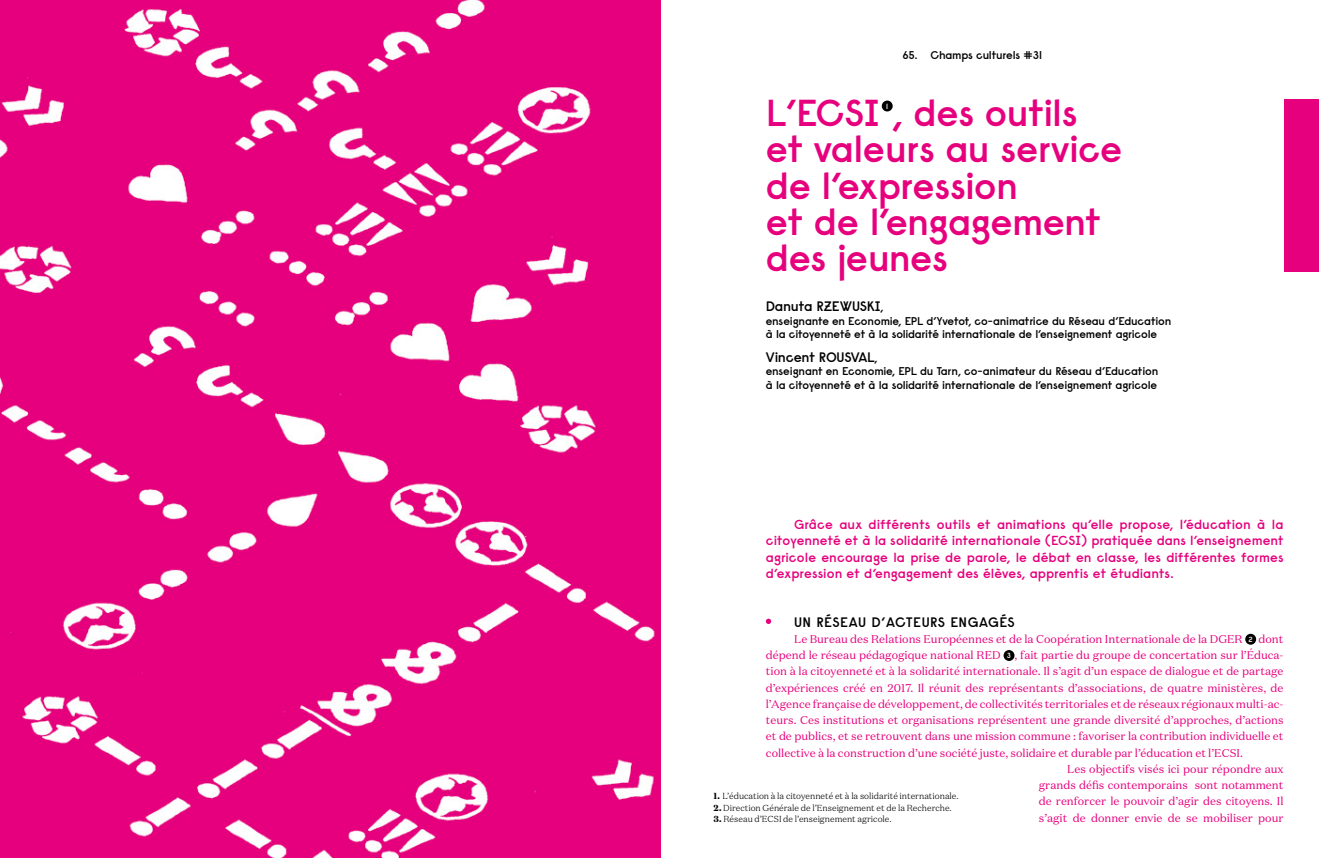
<style>
.page{position:relative;width:1319px;height:858px;background:#fff}
.page>*{position:absolute;margin:0;border:0;box-sizing:border-box;transform-origin:0 0}
.t1{font:600 37.5px/36.2px "Raisonne";letter-spacing:-.01em;color:#e6007d}
.t2{font:600 13.75px "Raisonne";letter-spacing:-.02em;color:#000}
.t3{font:600 13.75px "Raisonne";letter-spacing:.025em;color:#000}
.t4{font:600 13.12px/16.2px "Raisonne";letter-spacing:.005em;color:#e6007d;text-align:justify}
.t5{font:11.25px "Domaine Text";color:#e6007d}
.t6{font:600 11.25px/13.5px "Raisonne";letter-spacing:-.02em;color:#000}
.t7{font:300 8.75px "Domaine Text";color:#000}
.t8{font:600 7.5px "Raisonne";color:#fff}
.s1{font-size:11.25px}
.s2{font-family:"Raisonne";font-weight:600;font-size:7.5px;color:#fff}
.s3{font-weight:900}
</style>
<div class="page">
<div style="left:1283px;top:100px;width:35px;height:172px;background:#e6007d"></div>
<div style="left:881px;top:101px;width:11px;height:10px;background:#000;border-radius:50%"></div>
<svg style="left:1244px;top:633px;width:11px;height:11px"></svg>
<div style="left:1003px;top:650px;width:11px;height:11px;background:#000;border-radius:50%"></div>
<svg style="left:765px;top:618px;width:6px;height:6px"></svg>
<img style="left:0;top:0;width:660px;height:857px">
<p class="t6" style="left:902px;top:48px;width:141px">65. Champs culturels #31</p>
<h1 class="t1" style="left:765px;top:94px;width:313px">L’ECSI , des outils</h1>
<p class="t8" style="left:886px;top:101px;width:4px">1</p>
<h1 class="t1" style="left:765px;top:130px;width:358px">et valeurs au service de l’expression<br>et de l’engagement des jeunes</h1>
<p class="t2" style="left:765px;top:297px;width:119px">Danuta RZEWUSKI<span class="s1">,</span></p>
<p class="t6" style="left:765px;top:314px;width:407px">enseignante en Economie, EPL d’Yvetot, co-animatrice du Réseau d’Education à la citoyenneté et à la solidarité internationale de l’enseignement agricole</p>
<p class="t2" style="left:765px;top:348px;width:113px">Vincent ROUSVAL<span class="s1">,</span></p>
<p class="t6" style="left:765px;top:364px;width:394px">enseignant en Economie, EPL du Tarn, co-animateur du Réseau d’Education à la citoyenneté et à la solidarité internationale de l’enseignement agricole</p>
<p class="t4" style="left:765px;top:516px;width:519px;text-indent:28px">Grâce aux différents outils et animations qu’elle propose, l’éducation à la citoyenneté et à la solidarité internationale (ECSI) pratiquée dans l’enseignement agricole encourage la prise de parole, le débat en classe, les différentes formes d’expression et d’engagement des élèves, apprentis et étudiants.</p>
<p class="t3" style="left:794px;top:613px;width:222px">UN RÉSEAU D’ACTEURS ENGAGÉS</p>
<p class="t5" style="left:794px;top:631px;width:490px">Le Bureau des Relations Européennes et de la Coopération Internationale de la DGER <span class="s2">2</span> dont</p>
<p class="t5" style="left:765px;top:648px;width:519px">dépend le réseau pédagogique national RED <span class="s2">3</span> , fait partie du groupe de concertation sur l’Éduca-</p>
<p class="t5" style="left:765px;top:664px;width:519px">tion à la citoyenneté et à la solidarité internationale. Il s’agit d’un espace de dialogue et de partage</p>
<p class="t5" style="left:765px;top:680px;width:519px">d’expériences créé en 2017. Il réunit des représentants d’associations, de quatre ministères, de</p>
<p class="t5" style="left:765px;top:696px;width:519px">l’Agence française de développement, de collectivités territoriales et de réseaux régionaux multi-ac-</p>
<p class="t5" style="left:765px;top:713px;width:519px">teurs. Ces institutions et organisations représentent une grande diversité d’approches, d’actions</p>
<p class="t5" style="left:765px;top:729px;width:519px">et de publics, et se retrouvent dans une mission commune : favoriser la contribution individuelle et</p>
<p class="t5" style="left:765px;top:745px;width:478px">collective à la construction d’une société juste, solidaire et durable par l’éducation et l’ECSI.</p>
<p class="t5" style="left:1067px;top:761px;width:218px">Les objectifs visés ici pour répondre aux</p>
<p class="t5" style="left:1038px;top:778px;width:246px">grands défis contemporains sont notamment</p>
<p class="t5" style="left:1038px;top:794px;width:246px">de renforcer le pouvoir d’agir des citoyens. Il</p>
<p class="t5" style="left:1038px;top:810px;width:246px">s’agit de donner envie de se mobiliser pour</p>
<p class="t7" style="left:713px;top:790px;width:246px"><span class="s3">1.</span> L’éducation à la citoyenneté et à la solidarité internationale.</p>
<p class="t7" style="left:713px;top:802px;width:239px"><span class="s3">2.</span> Direction Générale de l’Enseignement et de la Recherche.</p>
<p class="t7" style="left:713px;top:813px;width:179px"><span class="s3">3.</span> Réseau d’ECSI de l’enseignement agricole.</p>
</div>
